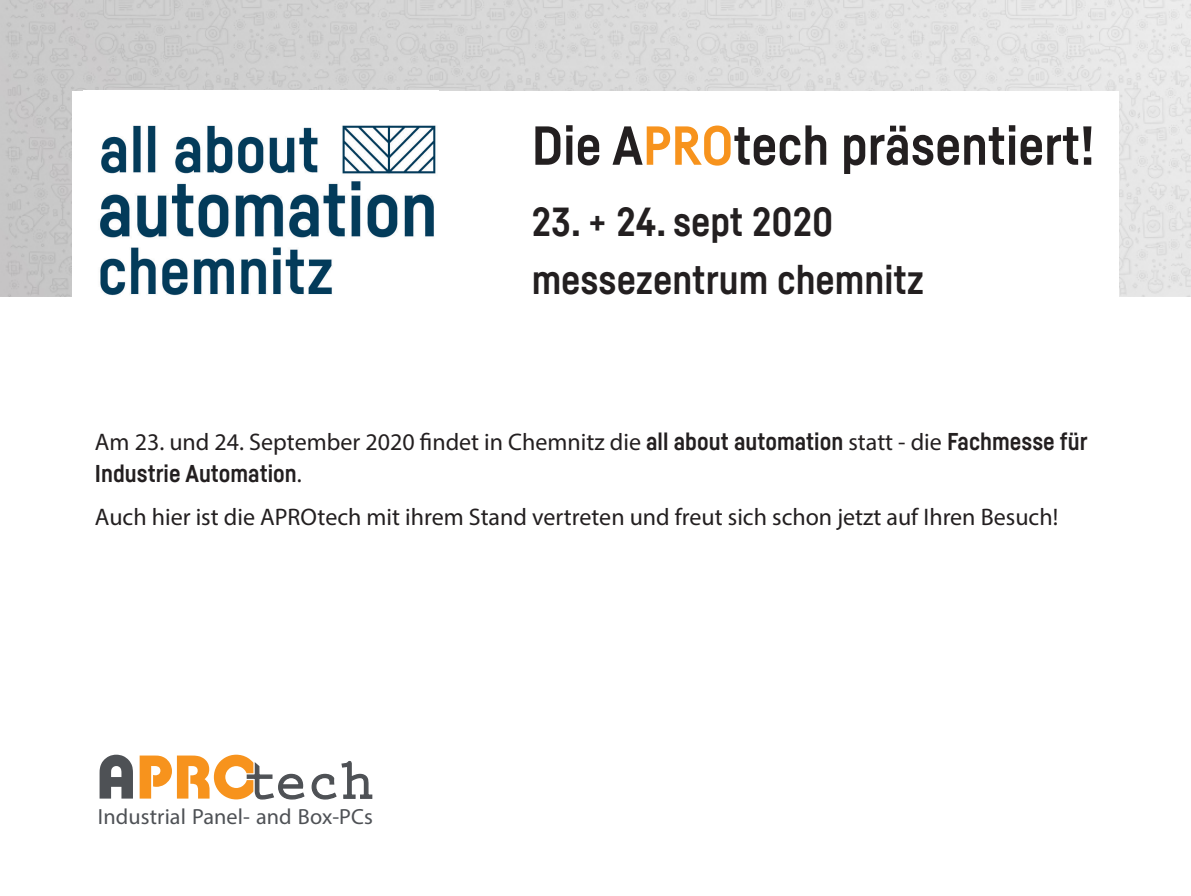
<style>
.page{position:relative;width:1191px;height:896px;background:#fff}
.page>*{position:absolute;margin:0;border:0;box-sizing:border-box;transform-origin:0 0}
.t1{font:700 54px "Fabrikat";color:#231f20}
.t2{font:700 40px "Fabrikat";color:#231f20}
.t3{font:24px/32px "Myriad Pro";color:#231f20}
.t4{font:22px "Myriad Pro";letter-spacing:.005em;color:#4e5155}
.s1{color:#f7931d}
.s2{font-family:"Fabrikat";font-weight:700}
</style>
<div class="page">
<img style="left:0;top:0;width:1191px;height:296px">
<svg style="left:100px;top:754px;width:33px;height:44px"></svg>
<svg style="left:140px;top:754px;width:233px;height:46px"></svg>
<div style="left:72px;top:91px;width:1047px;height:646px;background:#fff"></div>
<img style="left:100px;top:125px;width:336px;height:171px">
<p class="t1" style="left:531px;top:112px;width:564px">Die A<span class="s1">PRO</span>tech präsentiert!</p>
<p class="t2" style="left:531px;top:197px;width:303px">23. + 24. sept 2020</p>
<p class="t2" style="left:531px;top:255px;width:394px">messezentrum chemnitz</p>
<p class="t3" style="left:95px;top:425px;width:994px">Am 23. und 24. September 2020 findet in Chemnitz die <span class="s2">all about automation</span> statt - die <span class="s2">Fachmesse für<br>Industrie Automation</span>.</p>
<p class="t3" style="left:95px;top:500px;width:964px">Auch hier ist die APROtech mit ihrem Stand vertreten und freut sich schon jetzt auf Ihren Besuch!</p>
<p class="t4" style="left:98px;top:803px;width:277px">Industrial Panel- and Box-PCs</p>
</div>
